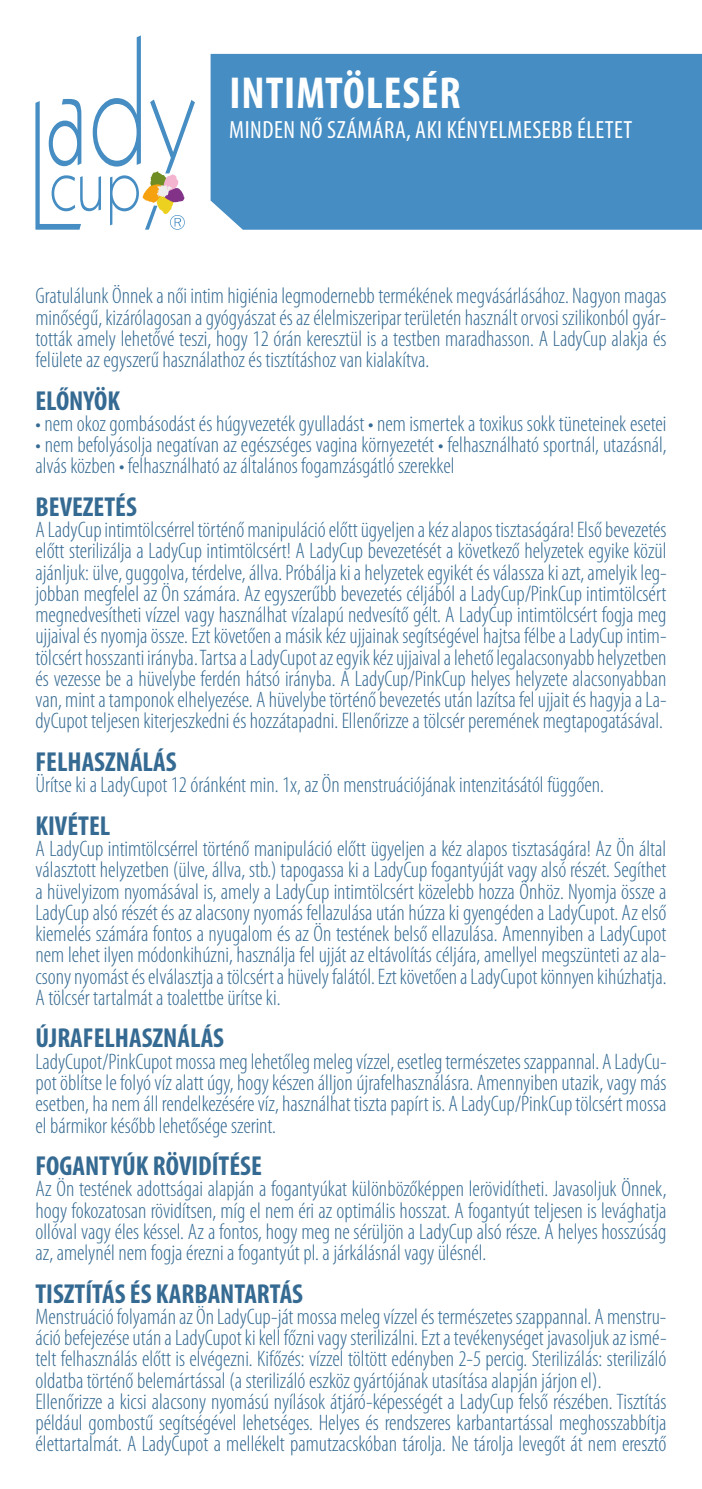
<style>
.page{position:relative;width:702px;height:1489px;background:#fff}
.page>*{position:absolute;margin:0;border:0;box-sizing:border-box;transform-origin:0 0}
.t1{font:700 condensed 45px "Myriad Pro";letter-spacing:.02em;color:#fff}
.t2{font:700 condensed 27.5px "Myriad Pro";color:#356a92}
.t3{font:condensed 25px "Myriad Pro";letter-spacing:.02em;color:#fff}
.t4{font:300 condensed 22.5px/21.2px "Myriad Pro";color:#356a92;text-align:justify}
</style>
<div class="page">
<div style="left:210px;top:54px;width:492px;height:176px;background:#458dc3"></div>
<svg style="left:35px;top:35px;width:160px;height:195px"></svg>
<h1 class="t1" style="left:229px;top:65px;width:233px">INTIMTÖLESÉR</h1>
<p class="t3" style="left:229px;top:115px;width:404px">MINDEN NŐ SZÁMÁRA, AKI KÉNYELMESEBB ÉLETET</p>
<p class="t4" style="left:35px;top:285px;width:632px">Gratulálunk Önnek a női intim higiénia legmodernebb termékének megvásárlásához. Nagyon magas minőségű, kizárólagosan a gyógyászat és az élelmiszeripar területén használt orvosi szilikonból gyár&shy;tották amely lehetővé teszi, hogy 12 órán keresztül is a testben maradhasson. A LadyCup alakja és felülete az egyszerű használathoz és tisztításhoz van kialakítva.</p>
<p class="t2" style="left:35px;top:383px;width:86px">ELŐNYÖK</p>
<p class="t4" style="left:35px;top:413px;width:632px">• nem okoz gombásodást és húgyvezeték gyulladást • nem ismertek a toxikus sokk tüneteinek esetei</p>
<p class="t4" style="left:35px;top:434px;width:632px">• nem befolyásolja negatívan az egészséges vagina környezetét • felhasználható sportnál, utazásnál, alvás közben • felhasználható az általános fogamzásgátló szerekkel</p>
<p class="t2" style="left:35px;top:489px;width:103px">BEVEZETÉS</p>
<p class="t4" style="left:35px;top:519px;width:632px">A LadyCup intimtölcsérrel történő manipuláció előtt ügyeljen a kéz alapos tisztaságára! Első bevezetés előtt sterilizálja a LadyCup intimtölcsért! A LadyCup bevezetését a következő helyzetek egyike közül ajánljuk: ülve, guggolva, térdelve, állva. Próbálja ki a helyzetek egyikét és válassza ki azt, amelyik leg&shy;jobban megfelel az Ön számára. Az egyszerűbb bevezetés céljából a LadyCup/PinkCup intimtölcsért megnedvesítheti vízzel vagy használhat vízalapú nedvesítő gélt. A LadyCup intimtölcsért fogja meg ujjaival és nyomja össze. Ezt követően a másik kéz ujjainak segítségével hajtsa félbe a LadyCup intim&shy;tölcsért hosszanti irányba. Tartsa a LadyCupot az egyik kéz ujjaival a lehető legalacsonyabb helyzetben és vezesse be a hüvelybe ferdén hátsó irányba. A LadyCup/PinkCup helyes helyzete alacsonyabban van, mint a tamponok elhelyezése. A hüvelybe történő bevezetés után lazítsa fel ujjait és hagyja a La&shy;dyCupot teljesen kiterjeszkedni és hozzátapadni. Ellenőrizze a tölcsér peremének megtapogatásával.</p>
<p class="t2" style="left:35px;top:744px;width:143px">FELHASZNÁLÁS</p>
<p class="t4" style="left:35px;top:774px;width:570px">Ürítse ki a LadyCupot 12 óránként min. 1x, az Ön menstruációjának intenzitásától függően.</p>
<p class="t2" style="left:35px;top:808px;width:76px">KIVÉTEL</p>
<p class="t4" style="left:35px;top:838px;width:632px">A LadyCup intimtölcsérrel történő manipuláció előtt ügyeljen a kéz alapos tisztaságára! Az Ön által választott helyzetben (ülve, állva, stb.) tapogassa ki a LadyCup fogantyúját vagy alsó részét. Segíthet a hüvelyizom nyomásával is, amely a LadyCup intimtölcsért közelebb hozza Önhöz. Nyomja össze a LadyCup alsó részét és az alacsony nyomás fellazulása után húzza ki gyengéden a LadyCupot. Az első kiemelés számára fontos a nyugalom és az Ön testének belső ellazulása. Amennyiben a LadyCupot nem lehet ilyen módonkihúzni, használja fel ujját az eltávolítás céljára, amellyel megszünteti az ala&shy;csony nyomást és elválasztja a tölcsért a hüvely falától. Ezt követően a LadyCupot könnyen kihúzhatja.<br>A tölcsér tartalmát a toalettbe ürítse ki.</p>
<p class="t2" style="left:35px;top:1021px;width:190px">ÚJRAFELHASZNÁLÁS</p>
<p class="t4" style="left:35px;top:1050px;width:632px">LadyCupot/PinkCupot mossa meg lehetőleg meleg vízzel, esetleg természetes szappannal. A LadyCu&shy;pot öblítse le folyó víz alatt úgy, hogy készen álljon újrafelhasználásra. Amennyiben utazik, vagy más esetben, ha nem áll rendelkezésére víz, használhat tiszta papírt is. A LadyCup/PinkCup tölcsért mossa el bármikor később lehetősége szerint.</p>
<p class="t2" style="left:35px;top:1148px;width:228px">FOGANTYÚK RÖVIDÍTÉSE</p>
<p class="t4" style="left:35px;top:1178px;width:632px">Az Ön testének adottságai alapján a fogantyúkat különbözőképpen lerövidítheti. Javasoljuk Önnek, hogy fokozatosan rövidítsen, míg el nem éri az optimális hosszat. A fogantyút teljesen is levághatja ollóval vagy éles késsel. Az a fontos, hogy meg ne sérüljön a LadyCup alsó része. A helyes hosszúság az, amelynél nem fogja érezni a fogantyút pl. a járkálásnál vagy ülésnél.</p>
<p class="t2" style="left:35px;top:1276px;width:269px">TISZTÍTÁS ÉS KARBANTARTÁS</p>
<p class="t4" style="left:35px;top:1305px;width:632px;text-align:left">Menstruáció folyamán az Ön LadyCup-ját mossa meleg vízzel és természetes szappannal. A menstru&shy;áció befejezése után a LadyCupot ki kell főzni vagy sterilizálni. Ezt a tevékenységet javasoljuk az ismé&shy;telt felhasználás előtt is elvégezni. Kifőzés: vízzel töltött edényben 2-5 percig. Sterilizálás: sterilizáló oldatba történő belemártással (a sterilizáló eszköz gyártójának utasítása alapján járjon el).<br>Ellenőrizze a kicsi alacsony nyomású nyílások átjáró-képességét a LadyCup felső részében. Tisztítás például gombostű segítségével lehetséges. Helyes és rendszeres karbantartással meghosszabbítja élettartalmát. A LadyCupot a mellékelt pamutzacskóban tárolja. Ne tárolja levegőt át nem eresztő</p>
</div>
